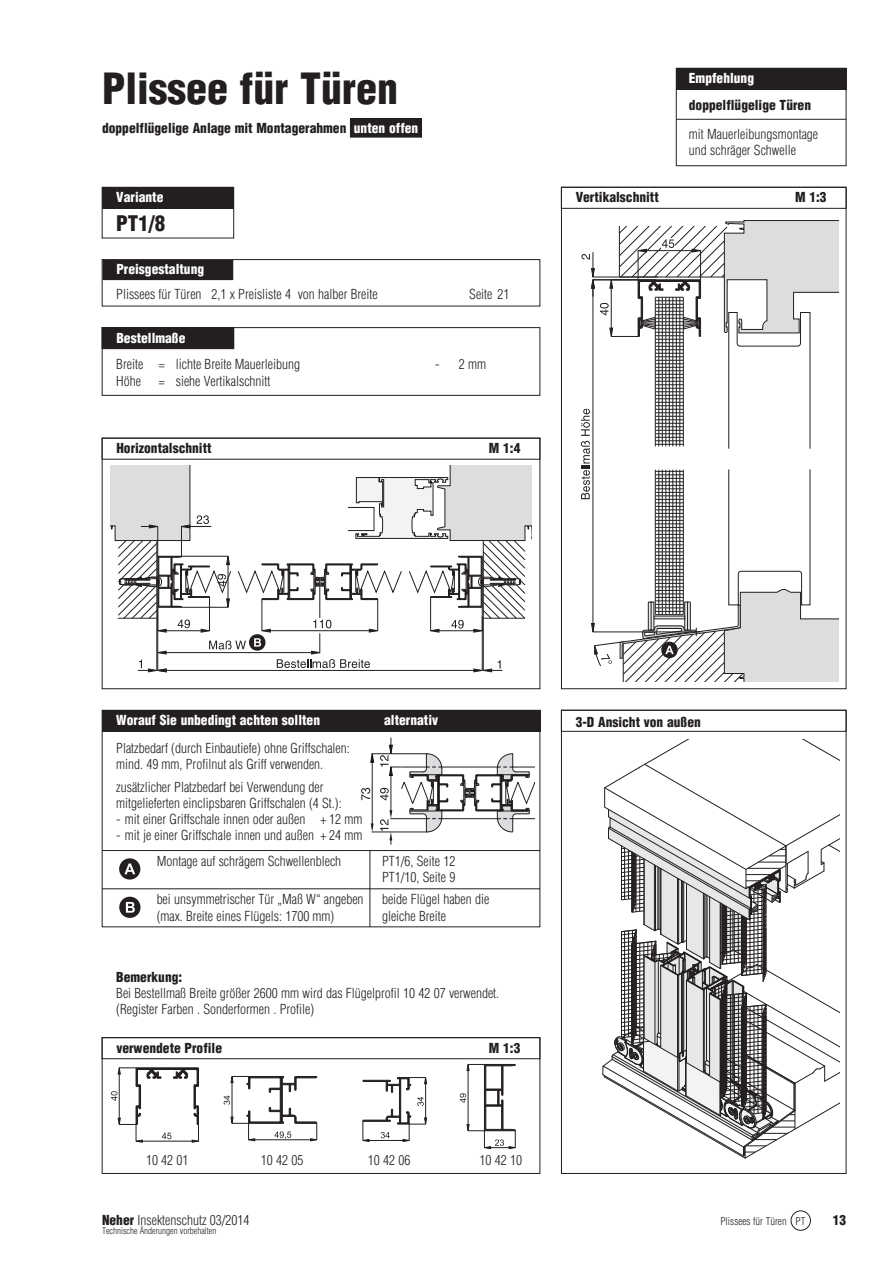
<style>
.page{position:relative;width:893px;height:1263px;background:#fff}
.page>*{position:absolute;margin:0;border:0;box-sizing:border-box;transform-origin:0 0}
.t1{font:900 condensed 42px "Helvetica";color:#231f20}
.t2{font:900 condensed 21px "Helvetica";color:#231f20}
.t3{font:300 condensed 13.5px/16.2px "Helvetica";color:#231f20}
.t4{font:900 condensed 13.5px "Helvetica";color:#231f20}
.t5{font:900 condensed 13.5px "Helvetica";color:#fff}
.t6{font:300 condensed 10.5px "Helvetica";color:#231f20}
.t7{font:300 condensed 9px "Helvetica";color:#231f20}
.s1{color:#fff}
.s2{font-weight:900}
</style>
<div class="page">
<div style="left:102px;top:438px;width:438px;height:251px;border:1px solid #231f20"></div>
<div style="left:561px;top:187px;width:285px;height:502px;border:1px solid #231f20"></div>
<div style="left:102px;top:187px;width:132px;height:21px;background:#231f20"></div>
<div style="left:102px;top:187px;width:132px;height:51px;border:1px solid #231f20"></div>
<div style="left:102px;top:328px;width:132px;height:21px;background:#231f20"></div>
<div style="left:102px;top:327px;width:438px;height:69px;border:1px solid #231f20"></div>
<div style="left:102px;top:260px;width:132px;height:21px;background:#231f20"></div>
<div style="left:102px;top:259px;width:132px;height:22px;border:1px solid #fff"></div>
<div style="left:102px;top:259px;width:438px;height:47px;border:1px solid #231f20"></div>
<svg style="left:110px;top:466px;width:421px;height:206px"></svg>
<svg style="left:581px;top:220px;width:257px;height:461px"></svg>
<div style="left:102px;top:1038px;width:438px;height:21px;border:1px solid #231f20"></div>
<div style="left:102px;top:1038px;width:438px;height:136px;border:1px solid #231f20"></div>
<svg style="left:362px;top:1077px;width:65px;height:65px"></svg>
<svg style="left:224px;top:1076px;width:94px;height:65px"></svg>
<svg style="left:111px;top:1067px;width:88px;height:76px"></svg>
<svg style="left:460px;top:1064px;width:56px;height:85px"></svg>
<div style="left:561px;top:710px;width:285px;height:464px;border:1px solid #231f20"></div>
<svg style="left:603px;top:740px;width:237px;height:418px"></svg>
<div style="left:102px;top:710px;width:438px;height:21px;background:#231f20"></div>
<div style="left:102px;top:710px;width:438px;height:217px;border:1px solid #231f20"></div>
<hr style="left:102px;top:889px;width:438px;height:1px;background:#231f20">
<svg style="left:119px;top:858px;width:22px;height:22px"></svg>
<svg style="left:119px;top:896px;width:22px;height:22px"></svg>
<hr style="left:372px;top:753px;width:55px;height:1px;background:#231f20">
<hr style="left:372px;top:832px;width:55px;height:1px;background:#231f20">
<hr style="left:372px;top:761px;width:1px;height:68px;background:#231f20">
<svg style="left:370px;top:753px;width:4px;height:10px"></svg>
<svg style="left:371px;top:823px;width:3px;height:9px"></svg>
<svg style="left:361px;top:788px;width:9px;height:12px"></svg>
<svg style="left:380px;top:738px;width:155px;height:106px"></svg>
<hr style="left:102px;top:850px;width:438px;height:1px;background:#231f20">
<hr style="left:370px;top:850px;width:1px;height:77px;background:#231f20">
<div style="left:791px;top:1211px;width:19px;height:19px;border:1px solid #231f20;border-radius:50%"></div>
<div style="left:676px;top:68px;width:170px;height:21px;background:#231f20"></div>
<div style="left:676px;top:68px;width:170px;height:98px;border:1px solid #231f20"></div>
<hr style="left:676px;top:119px;width:170px;height:1px;background:#231f20">
<div style="left:350px;top:119px;width:71px;height:18px;background:#231f20"></div>
<div style="left:350px;top:118px;width:72px;height:19px;border:1px solid #231f20"></div>
<h1 class="t1" style="left:102px;top:72px;width:298px">Plissee für Türen</h1>
<p class="t4" style="left:102px;top:122px;width:318px">doppelflügelige Anlage mit Montagerahmen <span class="s1">unten offen</span></p>
<p class="t5" style="left:689px;top:73px;width:67px">Empfehlung</p>
<p class="t4" style="left:689px;top:100px;width:124px">doppelflügelige Türen</p>
<p class="t3" style="left:689px;top:127px;width:131px">mit Mauerleibungsmontage und schräger Schwelle</p>
<p class="t5" style="left:116px;top:192px;width:49px">Variante</p>
<p class="t4" style="left:576px;top:192px;width:85px">Vertikalschnitt</p>
<p class="t4" style="left:795px;top:192px;width:33px">M 1:3</p>
<h2 class="t2" style="left:116px;top:215px;width:51px">PT1/8</h2>
<p class="t5" style="left:116px;top:264px;width:89px">Preisgestaltung</p>
<p class="t3" style="left:116px;top:287px;width:263px">Plissees für Türen 2,1 x Preisliste 4 von halber Breite</p>
<p class="t3" style="left:469px;top:287px;width:42px">Seite 21</p>
<p class="t5" style="left:116px;top:332px;width:70px">Bestellmaße</p>
<p class="t3" style="left:116px;top:358px;width:185px">Breite = lichte Breite Mauerleibung</p>
<p class="t3" style="left:435px;top:358px;width:53px">- 2 mm</p>
<p class="t3" style="left:116px;top:374px;width:26px">Höhe</p>
<p class="t3" style="left:159px;top:374px;width:113px">= siehe Vertikalschnitt</p>
<p class="t4" style="left:116px;top:443px;width:97px">Horizontalschnitt</p>
<p class="t4" style="left:489px;top:443px;width:33px">M 1:4</p>
<p class="t5" style="left:116px;top:715px;width:205px">Worauf Sie unbedingt achten sollten</p>
<p class="t5" style="left:384px;top:715px;width:55px">alternativ</p>
<p class="t3" style="left:116px;top:741px;width:235px">Platzbedarf (durch Einbautiefe) ohne Griffschalen: mind. 49 mm, Profilnut als Griff verwenden.</p>
<p class="t3" style="left:116px;top:780px;width:227px">zusätzlicher Platzbedarf bei Verwendung der mitgelieferten einclipsbaren Griffschalen (4 St.):</p>
<p class="t3" style="left:116px;top:812px;width:248px">- mit einer Griffschale innen oder außen + 12 mm</p>
<p class="t3" style="left:157px;top:823px;width:207px;line-height:26px;text-indent:-40px">- mit je einer Griffschale innen und außen + 24 mm<br>Montage auf schrägem Schwellenblech</p>
<p class="t3" style="left:382px;top:854px;width:75px">PT1/6, Seite 12<br>PT1/10, Seite 9</p>
<p class="t3" style="left:157px;top:892px;width:208px">bei unsymmetrischer Tür „Maß W“ angeben</p>
<p class="t3" style="left:382px;top:892px;width:109px">beide Flügel haben die</p>
<p class="t3" style="left:157px;top:909px;width:179px">(max. Breite eines Flügels: 1700 mm)</p>
<p class="t3" style="left:382px;top:909px;width:66px">gleiche Breite</p>
<p class="t4" style="left:116px;top:972px;width:68px">Bemerkung:</p>
<p class="t3" style="left:116px;top:986px;width:384px">Bei Bestellmaß Breite größer 2600 mm wird das Flügelprofil 10 42 07 verwendet. (Register Farben . Sonderformen . Profile)</p>
<p class="t4" style="left:116px;top:1042px;width:107px">verwendete Profile</p>
<p class="t4" style="left:489px;top:1042px;width:33px">M 1:3</p>
<p class="t3" style="left:146px;top:1153px;width:44px">10 42 01</p>
<p class="t3" style="left:261px;top:1153px;width:44px">10 42 05</p>
<p class="t3" style="left:368px;top:1153px;width:44px">10 42 06</p>
<p class="t3" style="left:479px;top:1153px;width:44px">10 42 10</p>
<p class="t3" style="left:102px;top:1213px;width:149px"><span class="s2">Neher</span> Insektenschutz 03/2014</p>
<p class="t7" style="left:102px;top:1227px;width:116px">Technische Änderungen vorbehalten</p>
<p class="t4" style="left:576px;top:717px;width:127px">3-D Ansicht von außen</p>
<p class="t6" style="left:720px;top:1217px;width:87px">Plissees für Türen PT</p>
<p class="t4" style="left:833px;top:1215px;width:15px">13</p>
</div>
